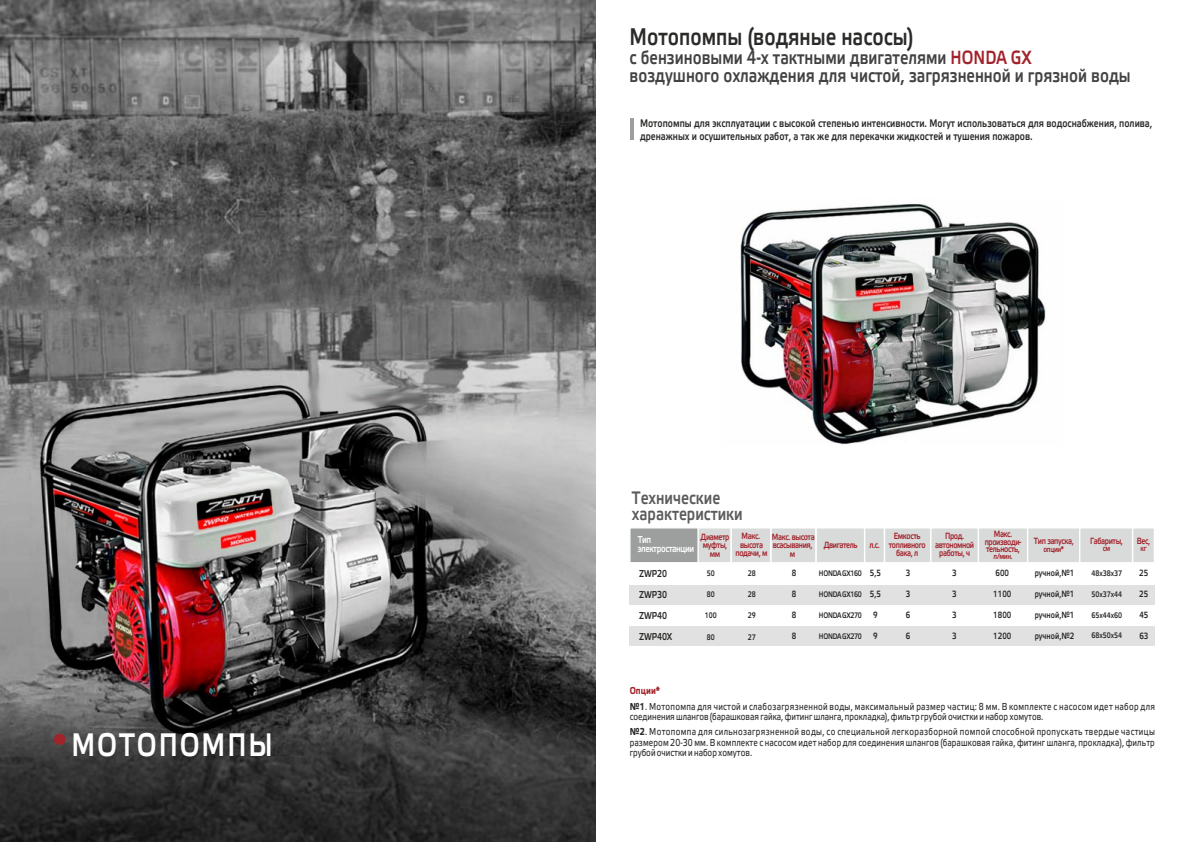
<style>
.page{position:relative;width:1191px;height:842px;background:#fff}
.page>*{position:absolute;margin:0;border:0;box-sizing:border-box;transform-origin:0 0}
.t1{font:32.5px "Etelka Narrow Medium Pro";letter-spacing:.06em;color:#fefefe}
.t2{font:24px "Etelka Narrow Medium Pro";color:#2b2a29}
.t3{font:19px/18.3px "Etelka Narrow Medium Pro";color:#434242}
.t4{font:18px/16.1px "Etelka Narrow Medium Pro";color:#5b5b5b}
.t5{font:11px/12.8px "Etelka Narrow Medium Pro";color:#2b2a29}
.t6{font:10px/16.3px "Etelka Narrow Text Pro";letter-spacing:.01em;color:#2b2a29}
.t7{font:10px/15px "Etelka Narrow Text Pro";letter-spacing:.03em;color:#2b2a29}
.t8{font:10px/20.9px "Etelka Narrow Medium Pro";letter-spacing:-.01em;color:#2b2a29}
.t9{font:10px/9.3px "Etelka Narrow Medium Pro";letter-spacing:-.045em;color:#fefefe}
.t10{font:9px/8.4px "Etelka Narrow Medium Pro";letter-spacing:-.045em;color:#a2232b;text-align:center}
.t11{font:9px "Etelka Narrow Medium Pro";color:#2b2a29}
.t12{font:8px "Etelka Narrow Medium Pro";color:#2b2a29}
.t13{font:8px "Etelka Narrow Medium Pro";letter-spacing:-.035em;color:#2b2a29}
.t14{font:8px "Etelka Narrow Medium Pro";letter-spacing:-.045em;color:#a2232b}
.s1{color:#a2232b}
.s2{font-weight:700;color:#a2232b}
.s3{font-weight:700}
</style>
<div class="page">
<img style="left:0;top:0;width:595px;height:842px">
<div style="left:977px;top:527px;width:51px;height:36px;background:#d9dada;border:1px solid #fefefe"></div>
<div style="left:630px;top:626px;width:525px;height:19px;background:#e1e1e1"></div>
<div style="left:630px;top:585px;width:525px;height:19px;background:#e1e1e1"></div>
<hr style="left:630px;top:119px;width:3px;height:21px;background:#9d9e9e">
<div style="left:630px;top:528px;width:67px;height:34px;background:#9d9e9e"></div>
<div style="left:770px;top:527px;width:47px;height:36px;background:#d9dada;border:1px solid #fefefe"></div>
<div style="left:815px;top:527px;width:50px;height:36px;background:#d9dada;border:1px solid #fefefe"></div>
<div style="left:864px;top:527px;width:21px;height:36px;background:#d9dada;border:1px solid #fefefe"></div>
<div style="left:883px;top:527px;width:48px;height:36px;background:#d9dada;border:1px solid #fefefe"></div>
<div style="left:930px;top:527px;width:49px;height:36px;background:#d9dada;border:1px solid #fefefe"></div>
<div style="left:1027px;top:527px;width:53px;height:36px;background:#d9dada;border:1px solid #fefefe"></div>
<div style="left:1079px;top:527px;width:54px;height:36px;background:#d9dada;border:1px solid #fefefe"></div>
<svg style="left:1131px;top:527px;width:23px;height:36px"></svg>
<div style="left:697px;top:527px;width:35px;height:36px;background:#d9dada;border:1px solid #fefefe"></div>
<div style="left:730px;top:527px;width:41px;height:36px;background:#d9dada;border:1px solid #fefefe"></div>
<img style="left:740px;top:204px;width:306px;height:241px">
<div style="left:54px;top:734px;width:11px;height:11px;background:#a2232b;border-radius:50%"></div>
<h1 class="t1" style="left:72px;top:733px;width:202px">МОТОПОМПЫ</h1>
<h2 class="t2" style="left:629px;top:27px;width:285px">Мотопомпы (водяные насосы)</h2>
<h3 class="t3" style="left:629px;top:50px;width:502px">с бензиновыми 4-х тактными двигателями <span class="s1">HONDA GX<br></span>воздушного охлаждения для чистой, загрязненной и грязной воды</h3>
<p class="t5" style="left:640px;top:118px;width:514px">Мотопомпы для эксплуатации с высокой степенью интенсивности. Могут использоваться для водоснабжения, полива, дренажных и осушительных работ, а так же для перекачки жидкостей и тушения пожаров.</p>
<h3 class="t4" style="left:632px;top:491px;width:112px">Технические характеристики</h3>
<p class="t10" style="left:700px;top:533px;width:30px">Диаметр муфты, мм</p>
<p class="t10" style="left:735px;top:533px;width:33px">Макс. высота подачи, м</p>
<p class="t10" style="left:772px;top:533px;width:44px">Макс. высота всасывания, м</p>
<p class="t10" style="left:984px;top:530px;width:38px;line-height:7.8px">Макс. производи&shy;тельность,</p>
<p class="t14" style="left:993px;top:554px;width:21px">л/мин.</p>
<p class="t10" style="left:824px;top:541px;width:35px">Двигатель</p>
<p class="t10" style="left:869px;top:541px;width:12px">л.с.</p>
<p class="t10" style="left:889px;top:533px;width:38px">Емкость топливного бака, л</p>
<p class="t10" style="left:935px;top:533px;width:41px">Прод. автономной работы, ч</p>
<p class="t10" style="left:1034px;top:537px;width:41px">Тип запуска,</p>
<p class="t9" style="left:638px;top:536px;width:58px">Тип электростанции</p>
<p class="t14" style="left:1043px;top:546px;width:22px">опции*</p>
<p class="t8" style="left:639px;top:564px;width:35px">ZWP20<br>ZWP30<br>ZWP40<br>ZWP40X</p>
<p class="t12" style="left:706px;top:570px;width:10px">50</p>
<p class="t12" style="left:706px;top:591px;width:10px">80</p>
<p class="t12" style="left:704px;top:612px;width:14px">100</p>
<p class="t12" style="left:706px;top:634px;width:10px">80</p>
<p class="t12" style="left:747px;top:570px;width:10px">28</p>
<p class="t12" style="left:747px;top:591px;width:10px">28</p>
<p class="t12" style="left:747px;top:612px;width:10px">29</p>
<p class="t12" style="left:747px;top:634px;width:10px">27</p>
<p class="t11" style="left:792px;top:569px;width:6px">8</p>
<p class="t11" style="left:792px;top:590px;width:6px">8</p>
<p class="t11" style="left:792px;top:611px;width:6px">8</p>
<p class="t11" style="left:792px;top:632px;width:6px">8</p>
<p class="t13" style="left:819px;top:570px;width:44px">HONDA GX160</p>
<p class="t13" style="left:819px;top:591px;width:44px">HONDA GX160</p>
<p class="t13" style="left:819px;top:612px;width:44px">HONDA GX270</p>
<p class="t13" style="left:819px;top:633px;width:44px">HONDA GX270</p>
<p class="t11" style="left:870px;top:569px;width:13px">5,5</p>
<p class="t11" style="left:870px;top:590px;width:13px">5,5</p>
<p class="t11" style="left:873px;top:611px;width:6px">9</p>
<p class="t11" style="left:873px;top:632px;width:6px">9</p>
<p class="t11" style="left:906px;top:569px;width:6px">3</p>
<p class="t11" style="left:906px;top:590px;width:6px">3</p>
<p class="t11" style="left:906px;top:611px;width:6px">6</p>
<p class="t11" style="left:906px;top:632px;width:6px">6</p>
<p class="t11" style="left:952px;top:569px;width:6px">3</p>
<p class="t11" style="left:952px;top:590px;width:6px">3</p>
<p class="t11" style="left:952px;top:611px;width:6px">3</p>
<p class="t11" style="left:952px;top:632px;width:6px">3</p>
<p class="t11" style="left:995px;top:569px;width:15px">600</p>
<p class="t11" style="left:993px;top:590px;width:20px">1100</p>
<p class="t11" style="left:993px;top:611px;width:20px">1800</p>
<p class="t11" style="left:993px;top:632px;width:20px">1200</p>
<p class="t11" style="left:1034px;top:569px;width:41px">ручной,№1</p>
<p class="t11" style="left:1034px;top:590px;width:41px">ручной,№1</p>
<p class="t11" style="left:1034px;top:611px;width:41px">ручной,№1</p>
<p class="t11" style="left:1034px;top:632px;width:41px">ручной,№2</p>
<p class="t10" style="left:1090px;top:537px;width:34px">Габариты,</p>
<p class="t14" style="left:1102px;top:546px;width:9px">см</p>
<p class="t12" style="left:1091px;top:570px;width:32px">48х38х37</p>
<p class="t12" style="left:1091px;top:591px;width:32px">50х37х44</p>
<p class="t12" style="left:1091px;top:612px;width:32px">65х44х60</p>
<p class="t12" style="left:1091px;top:632px;width:32px">68х50х54</p>
<p class="t10" style="left:1136px;top:537px;width:15px">Вес,</p>
<p class="t14" style="left:1140px;top:545px;width:7px">кг</p>
<p class="t11" style="left:1139px;top:570px;width:11px">25</p>
<p class="t11" style="left:1139px;top:591px;width:11px">25</p>
<p class="t11" style="left:1139px;top:612px;width:10px">45</p>
<p class="t11" style="left:1139px;top:632px;width:11px">63</p>
<p class="t6" style="left:630px;top:683px;width:526px"><span class="s2">Опции*<br></span><span class="s3">№1</span>. Мотопомпа для чистой и слабозагрязненной воды, максимальный размер частиц: 8 мм. В комплекте с насосом идет набор для</p>
<p class="t7" style="left:630px;top:710px;width:526px">соединения шлангов (барашковая гайка, фитинг шланга, прокладка), фильтр грубой очистки и набор хомутов.<br><span class="s3">№2</span>. Мотопомпа для сильнозагрязненной воды, со специальной легкоразборной помпой способной пропускать твердые частицы</p>
<p class="t6" style="left:630px;top:738px;width:526px;line-height:10.2px">размером 20-30 мм. В комплекте с насосом идет набор для соединенияшлангов (барашковая гайка,фитингшланга, прокладка),фильтр грубой очистки и набор хомутов.</p>
</div>
